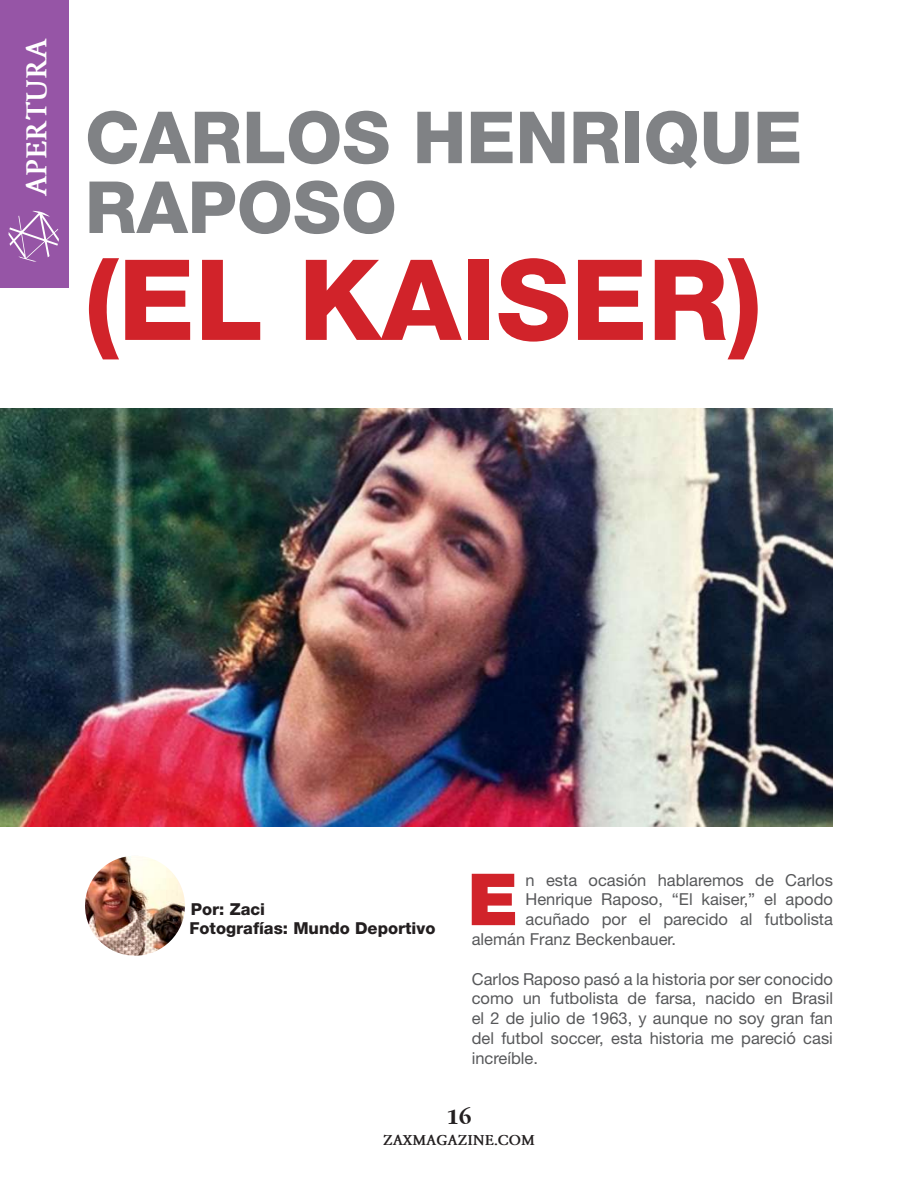
<style>
.page{position:relative;width:918px;height:1188px;background:#fff}
.page>*{position:absolute;margin:0;border:0;box-sizing:border-box;transform-origin:0 0}
.t1{font:800 112.05px "Helvetica Neue LT Std";color:#d1232a}
.t2{font:800 72px/69.8px "Helvetica Neue LT Std";color:#808285}
.t3{font:900 72px "Helvetica Neue LT Std";color:#d1232a}
.t4{font:700 30px "Garamond";color:#fff}
.t5{font:700 22.5px "Garamond";color:#231f20}
.t6{font:16.5px/19.8px "Helvetica Neue LT Std";color:#57585a;text-align:justify}
.t7{font:800 16.5px "Helvetica Neue LT Std";color:#231f20}
.t8{font:700 15px "Garamond";color:#231f20}
</style>
<div class="page">
<div style="left:0;top:0;width:68px;height:288px;background:#9655a6"></div>
<svg style="left:8px;top:211px;width:51px;height:51px"></svg>
<img style="left:85px;top:856px;width:100px;height:100px;border-radius:50px">
<img style="left:0;top:409px;width:833px;height:417px">
<h3 class="t4" style="left:24px;top:196px;width:159px;rotate:-90deg">APERTURA</h3>
<h2 class="t2" style="left:85px;top:102px;width:719px">CARLOS HENRIQUE<br>RAPOSO</h2>
<h1 class="t1" style="left:85px;top:233px;width:678px">(EL KAISER)</h1>
<p class="t7" style="left:191px;top:900px;width:76px">Por: Zaci</p>
<p class="t7" style="left:189px;top:918px;width:248px">Fotografías: Mundo Deportivo</p>
<h2 class="t3" style="left:468px;top:857px;width:52px">E</h2>
<p class="t6" style="left:526px;top:870px;width:309px">n esta ocasión hablaremos de Carlos</p>
<p class="t6" style="left:526px;top:889px;width:309px">Henrique Raposo, “El kaiser,” el apodo</p>
<p class="t6" style="left:526px;top:909px;width:309px">acuñado por el parecido al futbolista</p>
<p class="t6" style="left:472px;top:929px;width:206px">alemán Franz Beckenbauer.</p>
<p class="t6" style="left:472px;top:969px;width:363px">Carlos Raposo pasó a la historia por ser conocido como un futbolista de farsa, nacido en Brasil el 2 de julio de 1963, y aunque no soy gran fan del futbol soccer, esta historia me pareció casi increíble.</p>
<h3 class="t5" style="left:446px;top:1105px;width:27px">16</h3>
<p class="t8" style="left:383px;top:1134px;width:153px">ZAXMAGAZINE.COM</p>
</div>
